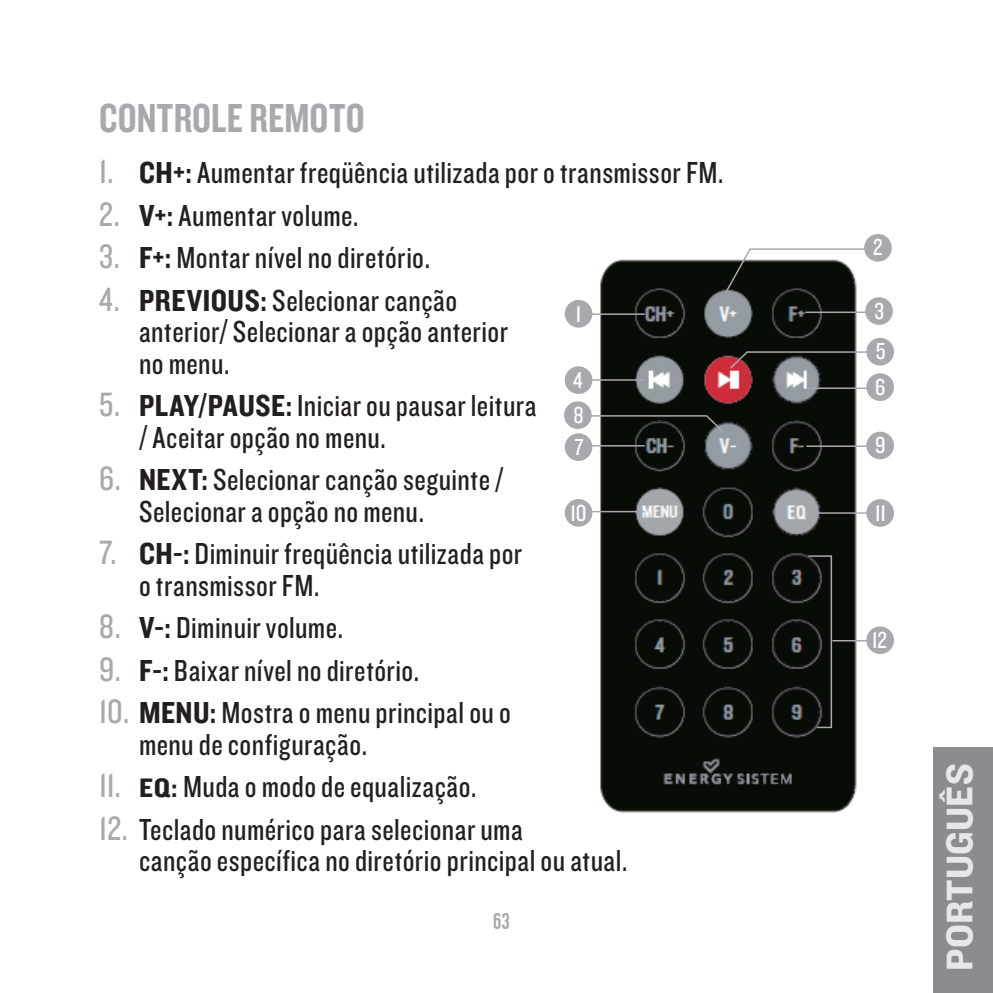
<style>
.page{position:relative;width:993px;height:993px;background:#fff}
.page>*{position:absolute;margin:0;border:0;box-sizing:border-box;transform-origin:0 0}
.t1{font:42px "Knockout HTF49 Liteweight";letter-spacing:.005em;color:#a8a9ad}
.t2{font:38.5px "Knockout HTF51 Middleweight";letter-spacing:.005em;color:#e6e7e9}
.t3{font:31.5px/31.5px "Knockout HTF29 Junior Liteweight";letter-spacing:.015em;color:#231f20}
.t4{font:24.15px "Knockout HTF29 Junior Liteweight";color:#fff}
.t5{font:22.4px "DIN Engschrift Alternate";color:#a8a9ad}
.s1{font-size:35px;color:#a8a9ad}
.s2{font-family:"Knockout HTF50 Welterweight"}
.s3{font-family:"Knockout HTF50 Welterweight";font-size:27.65px}
</style>
<div class="page">
<div style="left:932px;top:747px;width:60px;height:245px;background:#8a8c8f"></div>
<img style="left:593px;top:259px;width:270px;height:554px">
<hr style="left:805px;top:311px;width:63px;height:2px;background:#a8a9ad">
<hr style="left:806px;top:445px;width:63px;height:2px;background:#a8a9ad">
<hr style="left:832px;top:639px;width:37px;height:2px;background:#a8a9ad">
<hr style="left:808px;top:387px;width:61px;height:2px;background:#a8a9ad">
<div style="left:866px;top:298px;width:25px;height:25px;background:#a8a9ad;border-radius:50%"></div>
<div style="left:865px;top:297px;width:27px;height:28px;border:2px solid #a8a9ad;border-radius:50%"></div>
<div style="left:867px;top:374px;width:25px;height:25px;background:#a8a9ad;border-radius:50%"></div>
<div style="left:866px;top:373px;width:27px;height:28px;border:2px solid #a8a9ad;border-radius:50%"></div>
<svg style="left:728px;top:350px;width:143px;height:20px;background:#4a4342"></svg>
<div style="left:867px;top:339px;width:25px;height:25px;background:#a8a9ad;border-radius:50%"></div>
<div style="left:866px;top:338px;width:27px;height:27px;border:2px solid #a8a9ad;border-radius:50%"></div>
<svg style="left:588px;top:414px;width:137px;height:20px;background:#2f332f"></svg>
<div style="left:565px;top:402px;width:25px;height:25px;background:#a8a9ad;border-radius:50%"></div>
<div style="left:564px;top:401px;width:27px;height:28px;border:2px solid #a8a9ad;border-radius:50%"></div>
<div style="left:867px;top:433px;width:25px;height:25px;background:#a8a9ad;border-radius:50%"></div>
<div style="left:866px;top:431px;width:27px;height:28px;border:2px solid #a8a9ad;border-radius:50%"></div>
<hr style="left:806px;top:512px;width:63px;height:1px;background:#a8a9ad">
<div style="left:867px;top:500px;width:25px;height:25px;background:#a8a9ad;border-radius:50%"></div>
<div style="left:866px;top:499px;width:27px;height:27px;border:2px solid #a8a9ad;border-radius:50%"></div>
<div style="left:867px;top:627px;width:25px;height:25px;background:#a8a9ad;border-radius:50%"></div>
<div style="left:866px;top:626px;width:27px;height:28px;border:2px solid #a8a9ad;border-radius:50%"></div>
<hr style="left:587px;top:313px;width:57px;height:2px;background:#a8a9ad">
<div style="left:565px;top:301px;width:26px;height:25px;background:#a8a9ad;border-radius:50%"></div>
<div style="left:564px;top:300px;width:28px;height:27px;border:2px solid #a8a9ad;border-radius:50%"></div>
<hr style="left:587px;top:379px;width:57px;height:1px;background:#a8a9ad">
<div style="left:565px;top:367px;width:26px;height:25px;background:#a8a9ad;border-radius:50%"></div>
<div style="left:564px;top:366px;width:28px;height:28px;border:2px solid #a8a9ad;border-radius:50%"></div>
<hr style="left:587px;top:445px;width:57px;height:1px;background:#a8a9ad">
<div style="left:565px;top:434px;width:26px;height:25px;background:#a8a9ad;border-radius:50%"></div>
<div style="left:564px;top:433px;width:28px;height:28px;border:2px solid #a8a9ad;border-radius:50%"></div>
<hr style="left:587px;top:510px;width:57px;height:2px;background:#a8a9ad">
<div style="left:565px;top:500px;width:26px;height:25px;background:#a8a9ad;border-radius:50%"></div>
<div style="left:564px;top:499px;width:28px;height:27px;border:2px solid #a8a9ad;border-radius:50%"></div>
<svg style="left:723px;top:248px;width:146px;height:47px"></svg>
<div style="left:865px;top:235px;width:25px;height:25px;background:#a8a9ad;border-radius:50%"></div>
<div style="left:863px;top:234px;width:28px;height:27px;border:2px solid #a8a9ad;border-radius:50%"></div>
<svg style="left:806px;top:554px;width:26px;height:174px;background:#181c18"></svg>
<h1 class="t1" style="left:99px;top:96px;width:267px">CONTROLE REMOTO</h1>
<p class="t3" style="left:99px;top:158px;width:626px"><span class="s1">1.</span> <span class="s2">CH+:</span> Aumentar freqüência utilizada por o transmissor FM.</p>
<p class="t3" style="left:99px;top:200px;width:261px"><span class="s1">2.</span> <span class="s2">V+:</span> Aumentar volume.</p>
<p class="t3" style="left:99px;top:243px;width:332px"><span class="s1">3.</span> <span class="s2">F+:</span> Montar nível no diretório.</p>
<p class="t3" style="left:139px;top:285px;width:370px;text-indent:-40px"><span class="s1">4.</span> <span class="s2">PREVIOUS:</span> Selecionar canção anterior/ Selecionar a opção anterior no menu.</p>
<p class="t3" style="left:139px;top:391px;width:399px;text-indent:-40px"><span class="s1">5.</span> <span class="s2">PLAY/PAUSE:</span> Iniciar ou pausar leitura / Aceitar opção no menu.</p>
<p class="t3" style="left:139px;top:464px;width:366px;text-indent:-40px"><span class="s1">6.</span> <span class="s2">NEXT:</span> Selecionar canção seguinte /<br>Selecionar a opção no menu.</p>
<p class="t3" style="left:139px;top:538px;width:384px;text-indent:-40px"><span class="s1">7.</span> <span class="s2">CH-:</span> Diminuir freqüência utilizada por o transmissor FM.</p>
<p class="t3" style="left:99px;top:612px;width:245px"><span class="s1">8.</span> <span class="s2">V-:</span> Diminuir volume.</p>
<p class="t3" style="left:99px;top:655px;width:321px"><span class="s1">9.</span> <span class="s2">F-:</span> Baixar nível no diretório.</p>
<p class="t3" style="left:139px;top:697px;width:373px;text-indent:-40px"><span class="s1">10.</span> <span class="s2">MENU:</span> Mostra o menu principal ou o menu de configuração.</p>
<p class="t3" style="left:99px;top:771px;width:379px"><span class="s1">11.</span> <span class="s3">EQ:</span> Muda o modo de equalização.</p>
<p class="t3" style="left:139px;top:813px;width:490px;text-indent:-40px"><span class="s1">12.</span> Teclado numérico para selecionar uma<br>canção específica no diretório principal ou atual.</p>
<p class="t4" style="left:575px;top:301px;width:7px">1</p>
<p class="t4" style="left:573px;top:367px;width:11px">4</p>
<p class="t4" style="left:573px;top:402px;width:12px">8</p>
<p class="t4" style="left:574px;top:434px;width:10px">7</p>
<p class="t4" style="left:570px;top:500px;width:18px">10</p>
<p class="t5" style="left:493px;top:907px;width:18px">63</p>
<p class="t4" style="left:873px;top:234px;width:11px">2</p>
<p class="t4" style="left:874px;top:298px;width:11px">3</p>
<p class="t4" style="left:875px;top:338px;width:11px">5</p>
<p class="t4" style="left:874px;top:374px;width:12px">6</p>
<p class="t4" style="left:874px;top:432px;width:12px">9</p>
<p class="t4" style="left:874px;top:500px;width:12px">11</p>
<p class="t4" style="left:871px;top:626px;width:16px">12</p>
<p class="t2" style="left:938px;top:970px;width:209px;rotate:-90deg">PORTUGUÊS</p>
</div>
